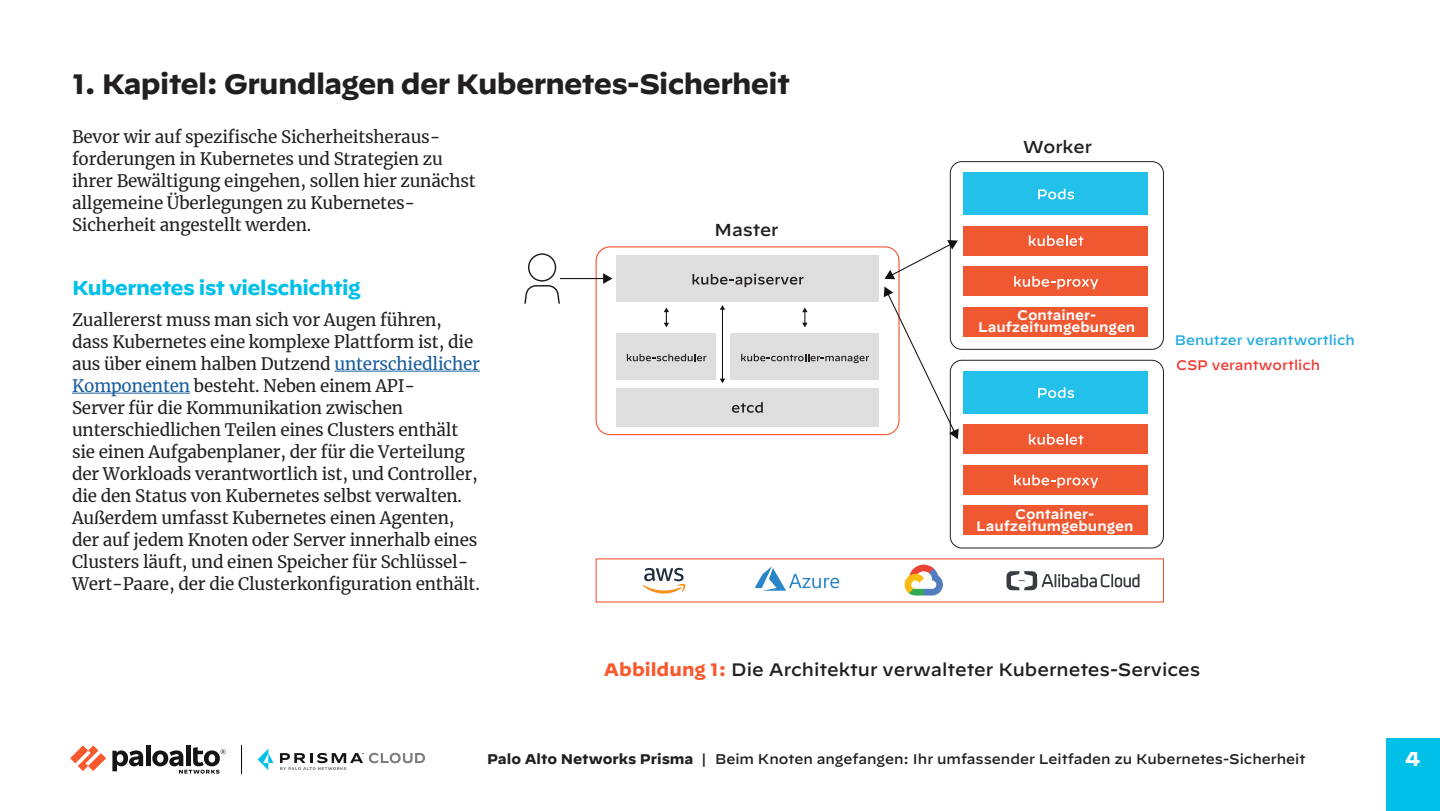
<style>
.page{position:relative;width:1440px;height:811px;background:#fff}
.page>*{position:absolute;margin:0;border:0;box-sizing:border-box;transform-origin:0 0}
.t1{font:700 28px "Decimal";letter-spacing:-.025em;color:#231f20}
.t2{font:700 20px "Decimal";letter-spacing:-.025em;color:#00c0e8}
.t3{font:700 20px "Decimal";color:#fff}
.t4{font:500 18px "Decimal";color:#231f20}
.t5{font:500 17.2px "Decimal";color:#231f20}
.body-text{font:17px/22px "Merriweather";letter-spacing:-.01em;color:#231f20}
.t6{font:500 14px "Decimal";color:#231f20}
.t7{font:600 13.8px/12.2px "Decimal";color:#fff;text-align:center}
.t8{font:500 13.8px "Decimal";color:#24aae1}
.t9{font:500 13.8px "Decimal";color:#ee3e35}
.s1{color:#175d9e}
.s2{font-weight:700;color:#fa582d}
.s3{font-weight:700}
</style>
<div class="page">
<svg style="left:70px;top:745px;width:36px;height:26px"></svg>
<hr style="left:146px;top:745px;width:4px;height:21px;background:#141414">
<svg style="left:112px;top:750px;width:31px;height:21px"></svg>
<div style="left:186px;top:745px;width:5px;height:21px;background:#141414"></div>
<svg style="left:152px;top:747px;width:74px;height:26px"></svg>
<svg style="left:241px;top:745px;width:1px;height:29px"></svg>
<svg style="left:258px;top:749px;width:16px;height:21px"></svg>
<svg style="left:280px;top:753px;width:145px;height:17px"></svg>
<div style="left:1386px;top:739px;width:54px;height:72px;background:#00c0e8"></div>
<hr style="left:334px;top:371px;width:146px;height:1px;background:#175d9e">
<hr style="left:72px;top:393px;width:118px;height:1px;background:#175d9e">
<div style="left:528px;top:253px;width:28px;height:29px;border:1px solid #201d1e;border-radius:50%"></div>
<svg style="left:524px;top:285px;width:36px;height:19px"></svg>
<div style="left:596px;top:246px;width:304px;height:189px;border:1px solid #f05831;border-radius:14px"></div>
<div style="left:950px;top:161px;width:214px;height:189px;border:1px solid #231f20;border-radius:12px"></div>
<div style="left:616px;top:255px;width:263px;height:47px;background:#dfdede"></div>
<div style="left:616px;top:333px;width:100px;height:47px;background:#dfdede"></div>
<div style="left:731px;top:333px;width:148px;height:47px;background:#dfdede"></div>
<div style="left:616px;top:388px;width:263px;height:39px;background:#dfdede"></div>
<svg style="left:693px;top:274px;width:111px;height:13px"></svg>
<svg style="left:627px;top:354px;width:79px;height:7px"></svg>
<svg style="left:741px;top:354px;width:128px;height:9px"></svg>
<svg style="left:732px;top:402px;width:31px;height:11px"></svg>
<hr style="left:560px;top:278px;width:45px;height:1px;background:#131212">
<svg style="left:603px;top:273px;width:9px;height:11px"></svg>
<svg style="left:664px;top:307px;width:5px;height:20px"></svg>
<svg style="left:802px;top:307px;width:6px;height:20px"></svg>
<hr style="left:722px;top:309px;width:1px;height:70px;background:#131212">
<svg style="left:720px;top:305px;width:5px;height:5px"></svg>
<svg style="left:720px;top:379px;width:5px;height:4px"></svg>
<div style="left:963px;top:172px;width:185px;height:43px;background:#23c1ea"></div>
<div style="left:963px;top:226px;width:185px;height:29px;background:#f05831"></div>
<div style="left:963px;top:266px;width:185px;height:30px;background:#f05831"></div>
<div style="left:963px;top:307px;width:185px;height:29px;background:#f05831"></div>
<svg style="left:1038px;top:189px;width:36px;height:10px"></svg>
<svg style="left:1029px;top:235px;width:54px;height:11px"></svg>
<svg style="left:1014px;top:276px;width:84px;height:13px"></svg>
<div style="left:950px;top:360px;width:214px;height:188px;border:1px solid #231f20;border-radius:12px"></div>
<div style="left:963px;top:371px;width:185px;height:42px;background:#23c1ea"></div>
<div style="left:963px;top:424px;width:185px;height:30px;background:#f05831"></div>
<div style="left:963px;top:465px;width:185px;height:29px;background:#f05831"></div>
<div style="left:963px;top:505px;width:185px;height:30px;background:#f05831"></div>
<svg style="left:1038px;top:387px;width:36px;height:11px"></svg>
<svg style="left:1029px;top:434px;width:54px;height:11px"></svg>
<svg style="left:1014px;top:475px;width:84px;height:13px"></svg>
<svg style="left:884px;top:286px;width:75px;height:153px"></svg>
<svg style="left:885px;top:240px;width:73px;height:39px"></svg>
<svg style="left:642px;top:568px;width:44px;height:25px"></svg>
<svg style="left:755px;top:566px;width:84px;height:24px"></svg>
<svg style="left:905px;top:564px;width:38px;height:31px"></svg>
<svg style="left:1006px;top:571px;width:134px;height:19px"></svg>
<h1 class="t1" style="left:72px;top:68px;width:719px">1. Kapitel: Grundlagen der Kubernetes-Sicherheit</h1>
<p class="body-text" style="left:72px;top:125px;width:405px">Bevor wir auf spezifische Sicherheitsheraus&shy;forderungen in Kubernetes und Strategien zu ihrer Bewältigung eingehen, sollen hier zunächst allgemeine Überlegungen zu Kubernetes-Sicherheit angestellt werden.</p>
<h2 class="t2" style="left:72px;top:276px;width:290px">Kubernetes ist vielschichtig</h2>
<p class="body-text" style="left:72px;top:308px;width:410px">Zuallererst muss man sich vor Augen führen, dass Kubernetes eine komplexe Plattform ist, die aus über einem halben Dutzend <span class="s1">unterschiedlicher Komponenten</span> besteht. Neben einem API-<br>Server für die Kommunikation zwischen unterschiedlichen Teilen eines Clusters enthält sie einen Aufgabenplaner, der für die Verteilung der Workloads verantwortlich ist, und Controller, die den Status von Kubernetes selbst verwalten.<br>Außerdem umfasst Kubernetes einen Agenten, der auf jedem Knoten oder Server innerhalb eines Clusters läuft, und einen Speicher für Schlüssel-Wert-Paare, der die Clusterkonfiguration enthält.</p>
<p class="t5" style="left:714px;top:214px;width:66px">Master</p>
<p class="t5" style="left:1023px;top:130px;width:71px">Worker</p>
<p class="t7" style="left:978px;top:307px;width:159px">Container-<br>Laufzeitumgebungen</p>
<p class="t8" style="left:1175px;top:327px;width:181px">Benutzer verantwortlich</p>
<p class="t9" style="left:1176px;top:352px;width:146px">CSP verantwortlich</p>
<p class="t7" style="left:976px;top:506px;width:159px">Container-<br>Laufzeitumgebungen</p>
<p class="t4" style="left:604px;top:652px;width:598px"><span class="s2">Abbildung 1:</span> Die Architektur verwalteter Kubernetes-Services</p>
<p class="t6" style="left:487px;top:746px;width:820px"><span class="s3">Palo Alto Networks Prisma</span> | Beim Knoten angefangen: Ihr umfassender Leitfaden zu Kubernetes-Sicherheit</p>
<p class="t3" style="left:1405px;top:747px;width:17px">4</p>
</div>
